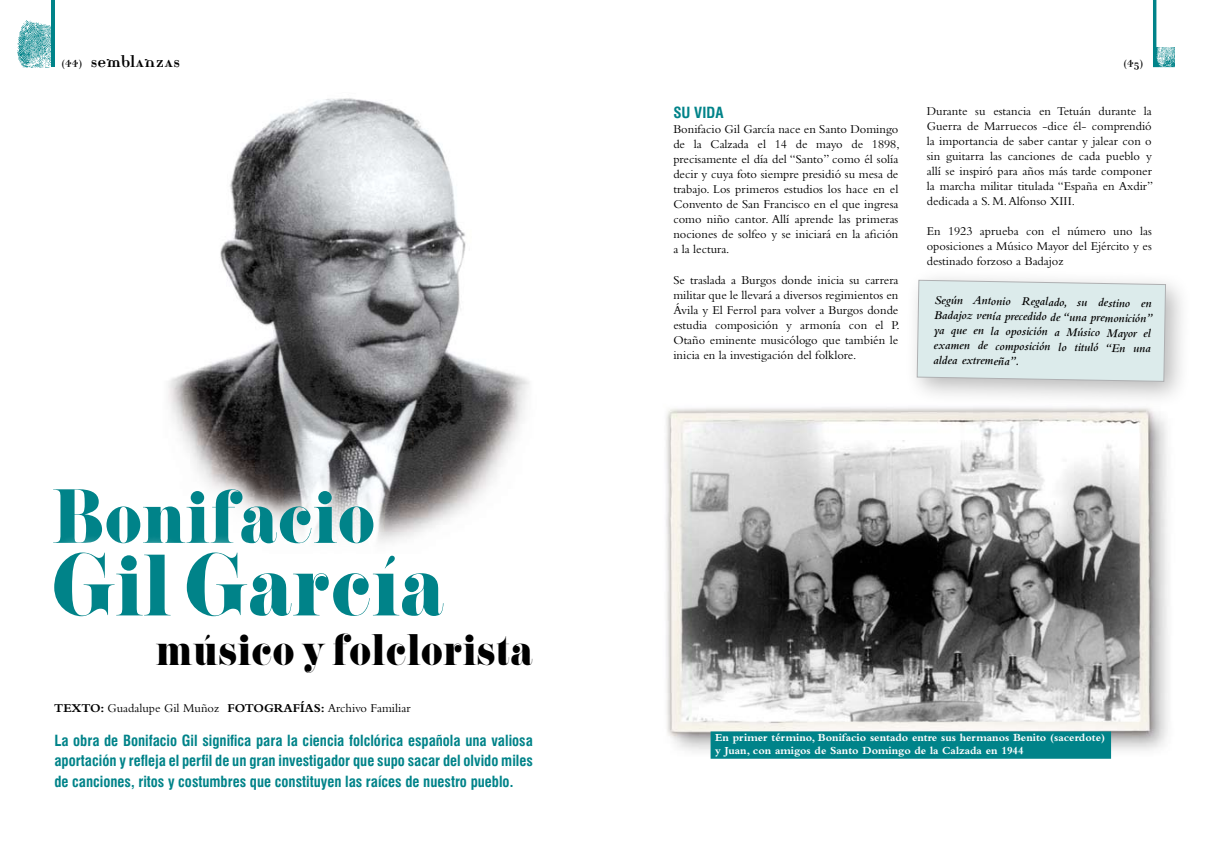
<style>
.page{position:relative;width:1205px;height:851px;background:#fff}
.page>*{position:absolute;margin:0;border:0;box-sizing:border-box;transform-origin:0 0}
.t1{font:40.25px "Pistilli";color:#000;scale:.9 1}
.t2{font:17.5px "Katrina";color:#000}
.t3{font:700 condensed 15px/20.6px "Swiss 721 BT";color:#008389;text-align:justify}
.t4{font:12.5px/15px "Bembo Std";color:#000;text-align:justify}
.t5{font:italic 600 12.5px/15px "Bembo Std";color:#000;text-align:justify}
.t6{font:700 11.25px/12.5px "Bembo Std";color:#fff}
.t7{font:11.25px "Katrina";color:#000}
.s1{font-size:11.25px}
.s2{font-weight:700}
</style>
<div class="page">
<img style="left:666px;top:407px;width:502px;height:352px">
<img style="left:168px;top:98px;width:361px;height:430px">
<hr style="left:51px;top:0;width:4px;height:67px;background:#008389">
<svg style="left:1153px;top:0;width:4px;height:67px"></svg>
<img style="left:1154px;top:46px;width:21px;height:21px">
<img style="left:17px;top:20px;width:34px;height:47px">
<div style="left:31px;top:467px;width:398px;height:132px;background:#fff;opacity:.75"></div>
<svg style="left:53px;top:489px;width:320px;height:41px"></svg>
<div style="left:32px;top:530px;width:467px;height:141px;background:#fff"></div>
<svg style="left:54px;top:552px;width:389px;height:64px"></svg>
<div style="left:903px;top:266px;width:297px;height:150px;background:#000;opacity:.28"></div>
<svg style="left:917px;top:280px;width:249px;height:101px;background:#dbe9e9"></svg>
<div style="left:710px;top:731px;width:401px;height:27px;background:#008389"></div>
<h2 class="t2" style="left:62px;top:52px;width:120px"><span class="s1">(44)</span> semblanzas</h2>
<p class="t7" style="left:1124px;top:57px;width:21px">(45)</p>
<p class="t3" style="left:673px;top:103px;width:52px">SU VIDA</p>
<p class="t4" style="left:673px;top:122px;width:228px">Bonifacio Gil García nace en Santo Domingo de la Calzada el 14 de mayo de 1898, precisamente el día del “Santo” como él solía decir y cuya foto siempre presidió su mesa de trabajo. Los primeros estudios los hace en el Convento de San Francisco en el que ingresa como niño cantor. Allí aprende las primeras nociones de solfeo y se iniciará en la afición a la lectura.</p>
<p class="t4" style="left:673px;top:272px;width:228px">Se traslada a Burgos donde inicia su carrera militar que le llevará a diversos regimientos en Ávila y El Ferrol para volver a Burgos donde estudia composición y armonía con el P.<br>Otaño eminente musicólogo que también le inicia en la investigación del folklore.</p>
<p class="t4" style="left:927px;top:103px;width:228px">Durante su estancia en Tetuán durante la Guerra de Marruecos -dice él- comprendió la importancia de saber cantar y jalear con o sin guitarra las canciones de cada pueblo y allí se inspiró para años más tarde componer la marcha militar titulada “España en Axdir” dedicada a S. M. Alfonso XIII.</p>
<p class="t4" style="left:927px;top:223px;width:227px">En 1923 aprueba con el número uno las oposiciones a Músico Mayor del Ejército y es destinado forzoso a Badajoz</p>
<p class="t5" style="left:934px;top:292px;width:220px;rotate:1deg">Según Antonio Regalado, su destino en Badajoz venía precedido de “una premonición” ya que en la oposición a Músico Mayor el examen de composición lo tituló “En una aldea extremeña”.</p>
<h1 class="t1" style="left:156px;top:623px;width:420px">músico y folclorista</h1>
<p class="t4" style="left:54px;top:700px;width:358px"><span class="s2">TEXTO:</span> Guadalupe Gil Muñoz <span class="s2">FOTOGRAFÍAS:</span> Archivo Familiar</p>
<p class="t3" style="left:54px;top:730px;width:480px">La obra de Bonifacio Gil significa para la ciencia folclórica española una valiosa aportación y refleja el perfil de un gran investigador que supo sacar del olvido miles de canciones, ritos y costumbres que constituyen las raíces de nuestro pueblo.</p>
<p class="t6" style="left:715px;top:731px;width:391px">En primer término, Bonifacio sentado entre sus hermanos Benito (sacerdote) y Juan, con amigos de Santo Domingo de la Calzada en 1944</p>
</div>
